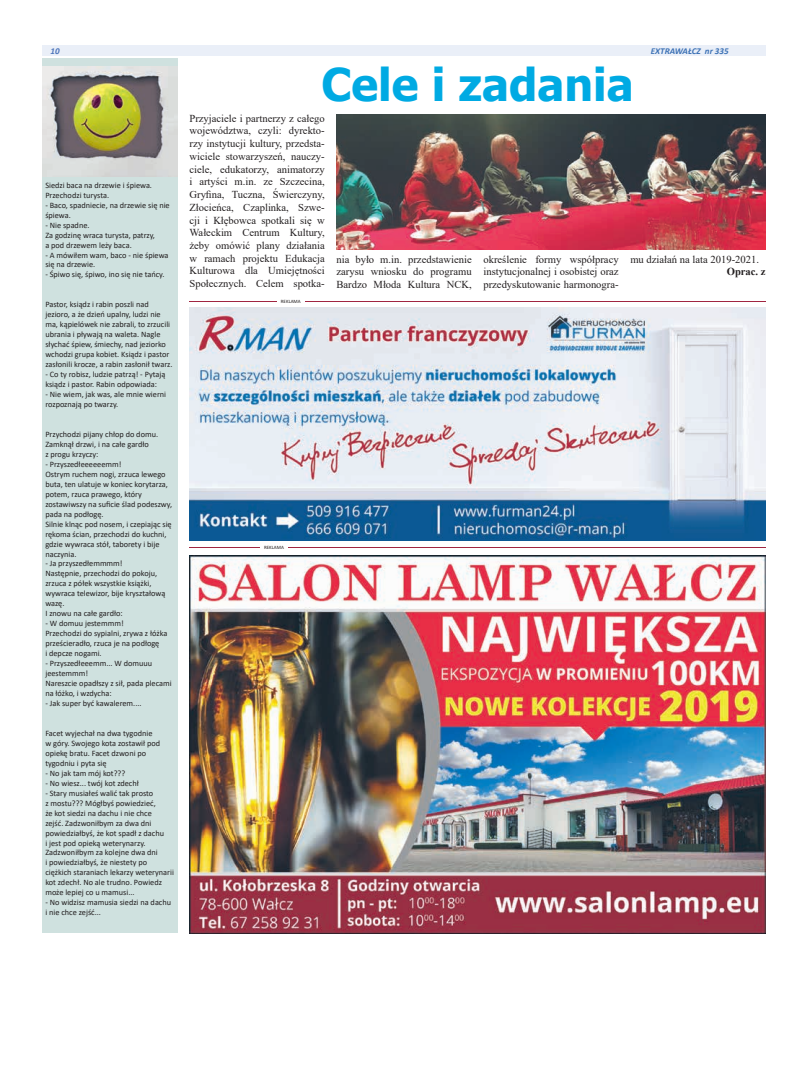
<style>
.page{position:relative;width:794px;height:1092px;background:#fff}
.page>*{position:absolute;margin:0;border:0;box-sizing:border-box;transform-origin:0 0}
.t1{font:700 45px "Tahoma";color:#00aae3}
.t2{font:10.6px/12.7px "Times New Roman";color:#231f20;text-align:justify}
.t3{font:700 10.6px "Times New Roman";color:#231f20}
.t4{font:italic 700 9px "Calibri";color:#3d72b6}
.t5{font:italic 700 9px "Calibri";color:#4d75bb}
.t6{font:8.3px/10px "Calibri";color:#231f20}
.t7{font:5px "Calibri";color:#231f20}
</style>
<div class="page">
<div style="left:43px;top:45px;width:722px;height:11px;background:#eaeff8"></div>
<div style="left:43px;top:59px;width:135px;height:874px;background:#cfe1df"></div>
<hr style="left:189px;top:301px;width:576px;height:1px;background:#a02540">
<hr style="left:277px;top:299px;width:27px;height:4px;background:#fff">
<img style="left:43px;top:67px;width:135px;height:109px">
<hr style="left:189px;top:547px;width:576px;height:1px;background:#a02540">
<img style="left:189px;top:555px;width:576px;height:378px">
<hr style="left:260px;top:545px;width:27px;height:4px;background:#fff">
<img style="left:189px;top:308px;width:576px;height:232px">
<img style="left:336px;top:114px;width:429px;height:135px">
<p class="t5" style="left:50px;top:44px;width:11px">10</p>
<p class="t4" style="left:651px;top:44px;width:79px">EXTRAWAŁCZ nr 335</p>
<p class="t6" style="left:45px;top:180px;width:108px">Siedzi baca na drzewie i śpiewa.<br>Przechodzi turysta.</p>
<p class="t6" style="left:45px;top:200px;width:126px">- Baco, spadniecie, na drzewie się nie śpiewa.</p>
<p class="t6" style="left:45px;top:220px;width:111px">- Nie spadne.<br>Za godzinę wraca turysta, patrzy, a pod drzewem leży baca.</p>
<p class="t6" style="left:45px;top:249px;width:125px">- A mówiłem wam, baco - nie śpiewa się na drzewie.</p>
<p class="t6" style="left:45px;top:269px;width:121px">- Śpiwo się, śpiwo, ino się nie tańcy.</p>
<p class="t6" style="left:45px;top:299px;width:129px">Pastor, ksiądz i rabin poszli nad jezioro, a że dzień upalny, ludzi nie ma, kąpielówek nie zabrali, to zrzucili ubrania i pływają na waleta. Nagle słychać śpiew, śmiechy, nad jeziorko wchodzi grupa kobiet. Ksiądz i pastor zasłonili krocze, a rabin zasłonił twarz.</p>
<p class="t6" style="left:45px;top:369px;width:122px">- Co ty robisz, ludzie patrzą! - Pytają ksiądz i pastor. Rabin odpowiada:</p>
<p class="t6" style="left:45px;top:389px;width:122px">- Nie wiem, jak was, ale mnie wierni rozpoznają po twarzy.</p>
<p class="t6" style="left:45px;top:429px;width:114px">Przychodzi pijany chłop do domu.<br>Zamknął drzwi, i na całe gardło<br>z progu krzyczy:</p>
<p class="t6" style="left:45px;top:459px;width:128px">- Przyszedłeeeeeemm!<br>Ostrym ruchem nogi, zrzuca lewego buta, ten ulatuje w koniec korytarza, potem, rzuca prawego, który zostawiwszy na suficie ślad podeszwy, pada na podłogę.<br>Silnie klnąc pod nosem, i czepiając się rękoma ścian, przechodzi do kuchni, gdzie wywraca stół, taborety i bije naczynia.</p>
<p class="t6" style="left:45px;top:558px;width:122px">- Ja przyszedłemmmm!<br>Następnie, przechodzi do pokoju, zrzuca z półek wszystkie książki, wywraca telewizor, bije kryształową wazę.<br>I znowu na całe gardło:</p>
<p class="t6" style="left:45px;top:618px;width:123px">- W domuu jestemmm!<br>Przechodzi do sypialni, zrywa z łóżka prześcieradło, rzuca je na podłogę<br>i depcze nogami.</p>
<p class="t6" style="left:45px;top:658px;width:128px">- Przyszedłeeemm... W domuuu jeestemmm!<br>Nareszcie opadłszy z sił, pada plecami na łóżko, i wzdycha:</p>
<p class="t6" style="left:45px;top:698px;width:98px">- Jak super być kawalerem....</p>
<p class="t6" style="left:45px;top:727px;width:116px">Facet wyjechał na dwa tygodnie w góry. Swojego kota zostawił pod opiekę bratu. Facet dzwoni po tygodniu i pyta się</p>
<p class="t6" style="left:45px;top:767px;width:81px">- No jak tam mój kot???</p>
<p class="t6" style="left:45px;top:777px;width:95px">- No wiesz... twój kot zdechł</p>
<p class="t6" style="left:45px;top:787px;width:130px">- Stary musiałeś walić tak prosto<br>z mostu??? Mógłbyś powiedzieć,<br>że kot siedzi na dachu i nie chce<br>zejść. Zadzwoniłbym za dwa dni powiedziałbyś, że kot spadł z dachu<br>i jest pod opieką weterynarzy.<br>Zadzwoniłbym za kolejne dwa dni<br>i powiedziałbyś, że niestety po ciężkich staraniach lekarzy weterynarii kot zdechł. No ale trudno. Powiedz może lepiej co u mamusi...</p>
<p class="t6" style="left:45px;top:897px;width:127px">- No widzisz mamusia siedzi na dachu i nie chce zejść...</p>
<h1 class="t1" style="left:321px;top:53px;width:314px">Cele i zadania</h1>
<p class="t2" style="left:189px;top:111px;width:137px">Przyjaciele i partnerzy z całego województwa, czyli: dyrekto&shy;rzy instytucji kultury, przedsta&shy;wiciele stowarzyszeń, nauczy&shy;ciele, edukatorzy, animatorzy i artyści m.in. ze Szczecina, Gryfina, Tuczna, Świerczyny, Złocieńca, Czaplinka, Szwe&shy;cji i Kłębowca spotkali się w Wałeckim Centrum Kultury, żeby omówić plany działania w ramach projektu Edukacja Kulturowa dla Umiejętności Społecznych. Celem spotka-</p>
<p class="t2" style="left:336px;top:252px;width:137px">nia było m.in. przedstawienie zarysu wniosku do programu Bardzo Młoda Kultura NCK,</p>
<p class="t2" style="left:483px;top:252px;width:137px">określenie formy współpracy instytucjonalnej i osobistej oraz przedyskutowanie harmonogra-</p>
<p class="t2" style="left:630px;top:252px;width:130px">mu działań na lata 2019-2021.</p>
<p class="t3" style="left:726px;top:264px;width:40px">Oprac. z</p>
<p class="t7" style="left:281px;top:298px;width:21px">REKLAMA</p>
<p class="t7" style="left:264px;top:543px;width:21px">REKLAMA</p>
</div>
